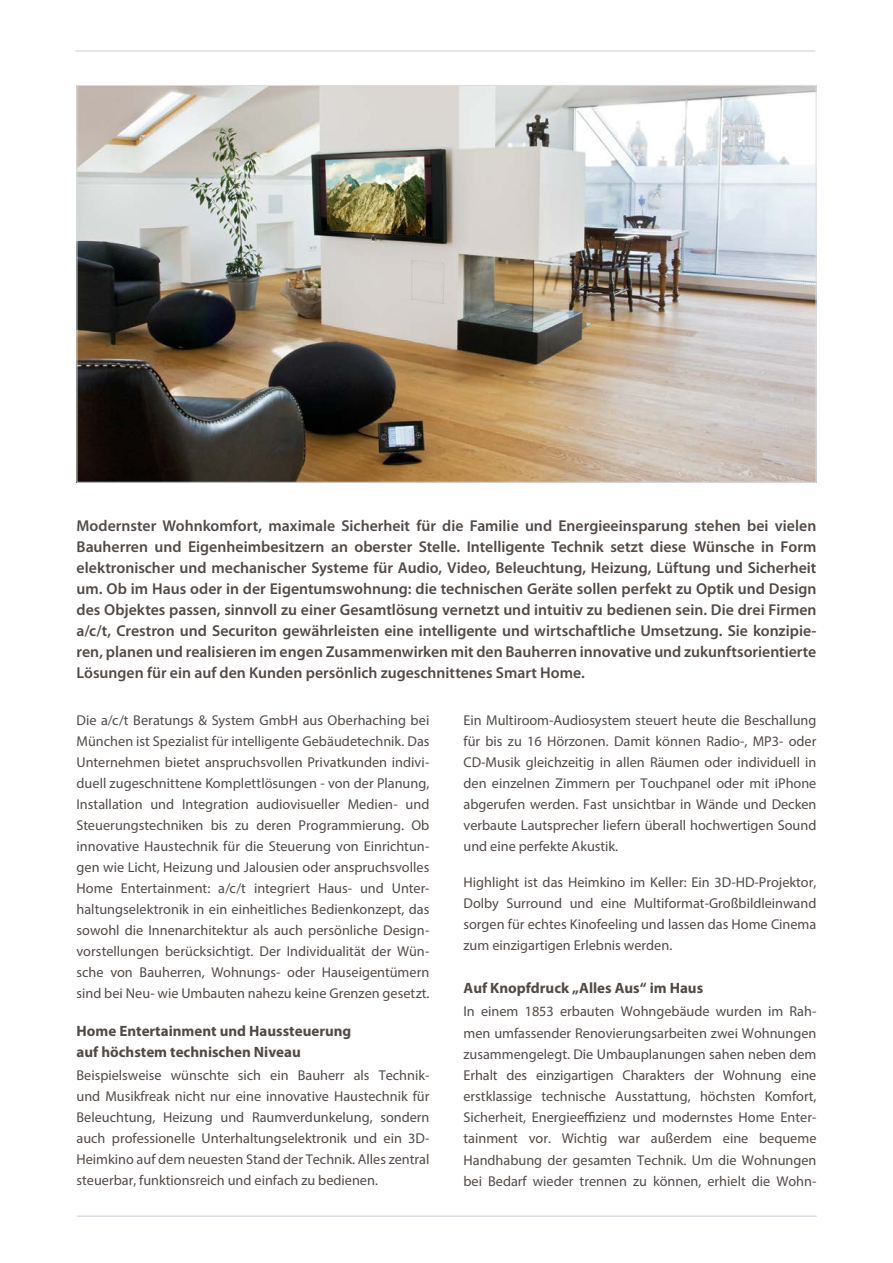
<style>
.page{position:relative;width:893px;height:1263px;background:#fff}
.page>*{position:absolute;margin:0;border:0;box-sizing:border-box;transform-origin:0 0}
.t1{font:600 15.75px/21px "Myriad Pro";color:#524a47;text-align:justify}
.t2{font:700 15px/21px "Myriad Pro";color:#524a47}
.t3{font:14.25px/21px "Myriad Pro";color:#524a47;text-align:justify}
</style>
<div class="page">
<img style="left:79px;top:87px;width:735px;height:394px">
<hr style="left:75px;top:50px;width:740px;height:2px;background:#dadfe3">
<hr style="left:77px;top:1215px;width:740px;height:2px;background:#dadfe3">
<p class="t1" style="left:77px;top:514px;width:741px">Modernster Wohnkomfort, maximale Sicherheit für die Familie und Energieeinsparung stehen bei vielen Bauherren und Eigenheimbesitzern an oberster Stelle. Intelligente Technik setzt diese Wünsche in Form elektronischer und mechanischer Systeme für Audio, Video, Beleuchtung, Heizung, Lüftung und Sicherheit um. Ob im Haus oder in der Eigentumswohnung: die technischen Geräte sollen perfekt zu Optik und Design des Objektes passen, sinnvoll zu einer Gesamtlösung vernetzt und intuitiv zu bedienen sein. Die drei Firmen a/c/t, Crestron und Securiton gewährleisten eine intelligente und wirtschaftliche Umsetzung. Sie konzipie&shy;ren, planen und realisieren im engen Zusammenwirken mit den Bauherren innovative und zukunftsorientierte Lösungen für ein auf den Kunden persönlich zugeschnittenes Smart Home.</p>
<p class="t3" style="left:77px;top:710px;width:354px">Die a/c/t Beratungs &amp; System GmbH aus Oberhaching bei München ist Spezialist für intelligente Gebäudetechnik. Das Unternehmen bietet anspruchsvollen Privatkunden indivi&shy;duell zugeschnittene Komplettlösungen - von der Planung, Installation und Integration audiovisueller Medien- und Steuerungstechniken bis zu deren Programmierung. Ob innovative Haustechnik für die Steuerung von Einrichtun&shy;gen wie Licht, Heizung und Jalousien oder anspruchsvolles Home Entertainment: a/c/t integriert Haus- und Unter&shy;haltungselektronik in ein einheitliches Bedienkonzept, das sowohl die Innenarchitektur als auch persönliche Design&shy;vorstellungen berücksichtigt. Der Individualität der Wün&shy;sche von Bauherren, Wohnungs- oder Hauseigentümern sind bei Neu- wie Umbauten nahezu keine Grenzen gesetzt.</p>
<p class="t2" style="left:77px;top:1020px;width:276px">Home Entertainment und Haussteuerung auf höchstem technischen Niveau</p>
<p class="t3" style="left:77px;top:1065px;width:354px">Beispielsweise wünschte sich ein Bauherr als Technik&shy;und Musikfreak nicht nur eine innovative Haustechnik für Beleuchtung, Heizung und Raumverdunkelung, sondern auch professionelle Unterhaltungselektronik und ein 3D-Heimkino auf dem neuesten Stand der Technik. Alles zentral steuerbar, funktionsreich und einfach zu bedienen.</p>
<p class="t3" style="left:463px;top:710px;width:354px">Ein Multiroom-Audiosystem steuert heute die Beschallung für bis zu 16 Hörzonen. Damit können Radio-, MP3- oder CD-Musik gleichzeitig in allen Räumen oder individuell in den einzelnen Zimmern per Touchpanel oder mit iPhone abgerufen werden. Fast unsichtbar in Wände und Decken verbaute Lautsprecher liefern überall hochwertigen Sound und eine perfekte Akustik.</p>
<p class="t3" style="left:463px;top:871px;width:354px">Highlight ist das Heimkino im Keller: Ein 3D-HD-Projektor, Dolby Surround und eine Multiformat-Großbildleinwand sorgen für echtes Kinofeeling und lassen das Home Cinema zum einzigartigen Erlebnis werden.</p>
<p class="t2" style="left:463px;top:977px;width:241px">Auf Knopfdruck „Alles Aus“ im Haus</p>
<p class="t3" style="left:463px;top:1001px;width:354px">In einem 1853 erbauten Wohngebäude wurden im Rah&shy;men umfassender Renovierungsarbeiten zwei Wohnungen zusammengelegt. Die Umbauplanungen sahen neben dem Erhalt des einzigartigen Charakters der Wohnung eine erstklassige technische Ausstattung, höchsten Komfort, Sicherheit, Energieeffizienz und modernstes Home Enter&shy;tainment vor. Wichtig war außerdem eine bequeme Handhabung der gesamten Technik. Um die Wohnungen bei Bedarf wieder trennen zu können, erhielt die Wohn-</p>
</div>
